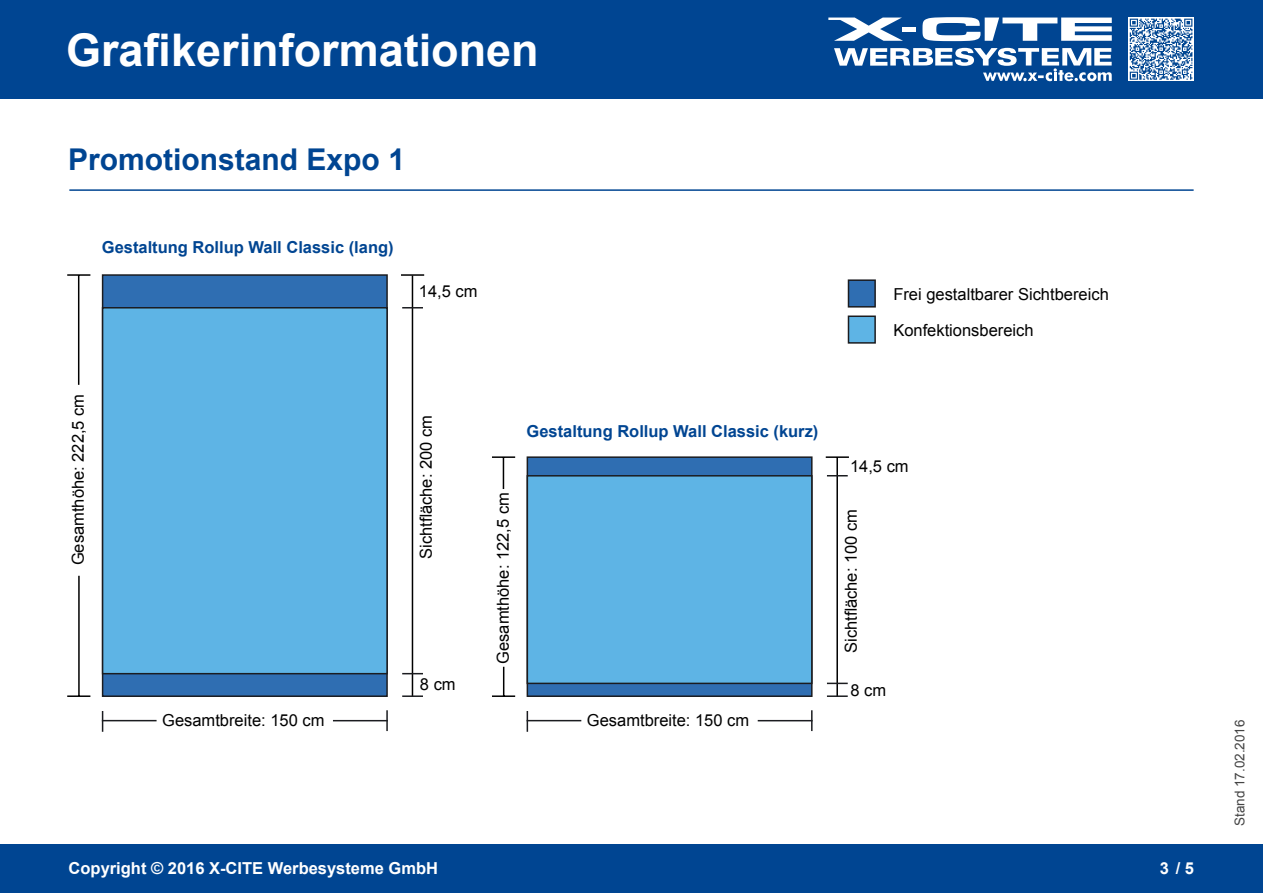
<style>
.page{position:relative;width:1263px;height:893px;background:#fff}
.page>*{position:absolute;margin:0;border:0;box-sizing:border-box;transform-origin:0 0}
.t1{font:700 45px "Arial";color:#fff}
.t2{font:700 30px "Arial";color:#004592}
.t3{font:16.5px "Arial";color:#020202}
.t4{font:700 16.5px "Arial";color:#004592}
.t5{font:700 16.5px "Arial";color:#fff}
.t6{font:13.5px "Arial";color:#444}
</style>
<div class="page">
<div style="left:0;top:0;width:1263px;height:98px;background:#004592"></div>
<svg style="left:922px;top:17px;width:190px;height:24px"></svg>
<svg style="left:828px;top:18px;width:75px;height:23px"></svg>
<hr style="left:902px;top:27px;width:13px;height:4px;background:#fff">
<svg style="left:834px;top:48px;width:278px;height:33px"></svg>
<svg style="left:1128px;top:17px;width:65px;height:64px"></svg>
<svg style="left:1130px;top:19px;width:62px;height:61px"></svg>
<div style="left:0;top:844px;width:1263px;height:49px;background:#004592"></div>
<hr style="left:69px;top:189px;width:1124px;height:2px;background:#004592">
<hr style="left:78px;top:576px;width:2px;height:120px;background:#000">
<hr style="left:67px;top:695px;width:23px;height:2px;background:#000">
<hr style="left:102px;top:720px;width:55px;height:1px;background:#1b1c20">
<svg style="left:102px;top:711px;width:1px;height:21px"></svg>
<hr style="left:78px;top:275px;width:1px;height:110px;background:#000">
<hr style="left:67px;top:274px;width:23px;height:2px;background:#000">
<hr style="left:333px;top:720px;width:55px;height:1px;background:#1b1c20">
<hr style="left:386px;top:710px;width:2px;height:21px;background:#1b1c20">
<div style="left:848px;top:280px;width:27px;height:27px;background:#2f6eb2"></div>
<div style="left:848px;top:279px;width:28px;height:29px;border:2px solid #1b1c20"></div>
<div style="left:848px;top:316px;width:27px;height:27px;background:#5eb4e5"></div>
<div style="left:848px;top:315px;width:28px;height:29px;border:2px solid #1b1c20"></div>
<div style="left:103px;top:275px;width:284px;height:421px;background:#2f6eb2"></div>
<div style="left:103px;top:308px;width:284px;height:366px;background:#5eb4e5"></div>
<div style="left:102px;top:307px;width:286px;height:367px;border:2px solid #1b1c20"></div>
<hr style="left:412px;top:276px;width:1px;height:421px;background:#000">
<hr style="left:401px;top:274px;width:23px;height:2px;background:#000">
<hr style="left:402px;top:695px;width:21px;height:2px;background:#1b1c20">
<svg style="left:402px;top:673px;width:21px;height:1px"></svg>
<svg style="left:402px;top:307px;width:21px;height:1px"></svg>
<svg style="left:503px;top:667px;width:1px;height:28px"></svg>
<hr style="left:492px;top:695px;width:23px;height:2px;background:#000">
<hr style="left:527px;top:720px;width:54px;height:1px;background:#1b1c20">
<svg style="left:527px;top:711px;width:1px;height:21px"></svg>
<hr style="left:503px;top:457px;width:1px;height:32px;background:#000">
<hr style="left:492px;top:456px;width:23px;height:2px;background:#000">
<hr style="left:758px;top:720px;width:54px;height:1px;background:#1b1c20">
<svg style="left:811px;top:710px;width:1px;height:21px"></svg>
<div style="left:527px;top:457px;width:285px;height:239px;background:#2f6eb2"></div>
<div style="left:527px;top:456px;width:285px;height:241px;border:2px solid #1b1c20"></div>
<div style="left:527px;top:476px;width:285px;height:207px;background:#5eb4e5"></div>
<div style="left:527px;top:475px;width:285px;height:209px;border:2px solid #1b1c20"></div>
<hr style="left:836px;top:458px;width:2px;height:239px;background:#000">
<hr style="left:826px;top:456px;width:23px;height:2px;background:#000">
<hr style="left:827px;top:695px;width:21px;height:2px;background:#1b1c20">
<svg style="left:827px;top:683px;width:21px;height:1px"></svg>
<svg style="left:827px;top:475px;width:21px;height:1px"></svg>
<h1 class="t1" style="left:66px;top:20px;width:474px">Grafikerinformationen</h1>
<h2 class="t2" style="left:68px;top:140px;width:338px">Promotionstand Expo 1</h2>
<p class="t4" style="left:102px;top:236px;width:293px">Gestaltung Rollup Wall Classic (lang)</p>
<p class="t3" style="left:67px;top:565px;width:173px;rotate:-90deg">Gesamthöhe: 222,5 cm</p>
<p class="t3" style="left:162px;top:710px;width:164px">Gesamtbreite: 150 cm</p>
<p class="t3" style="left:419px;top:280px;width:60px">14,5 cm</p>
<p class="t3" style="left:893px;top:283px;width:217px">Frei gestaltbarer Sichtbereich</p>
<p class="t3" style="left:893px;top:320px;width:142px">Konfektionsbereich</p>
<p class="t3" style="left:415px;top:559px;width:145px;rotate:-90deg">Sichtfläche: 200 cm</p>
<p class="t3" style="left:420px;top:674px;width:37px">8 cm</p>
<p class="t4" style="left:527px;top:420px;width:293px">Gestaltung Rollup Wall Classic (kurz)</p>
<p class="t3" style="left:492px;top:664px;width:173px;rotate:-90deg">Gesamthöhe: 122,5 cm</p>
<p class="t3" style="left:587px;top:710px;width:164px">Gesamtbreite: 150 cm</p>
<p class="t3" style="left:850px;top:455px;width:60px">14,5 cm</p>
<p class="t3" style="left:840px;top:653px;width:145px;rotate:-90deg">Sichtfläche: 100 cm</p>
<p class="t3" style="left:850px;top:679px;width:37px">8 cm</p>
<p class="t5" style="left:69px;top:857px;width:371px">Copyright © 2016 X-CITE Werbesysteme GmbH</p>
<p class="t5" style="left:1160px;top:857px;width:36px">3 / 5</p>
<p class="t6" style="left:1231px;top:826px;width:108px;rotate:-90deg">Stand 17.02.2016</p>
</div>
